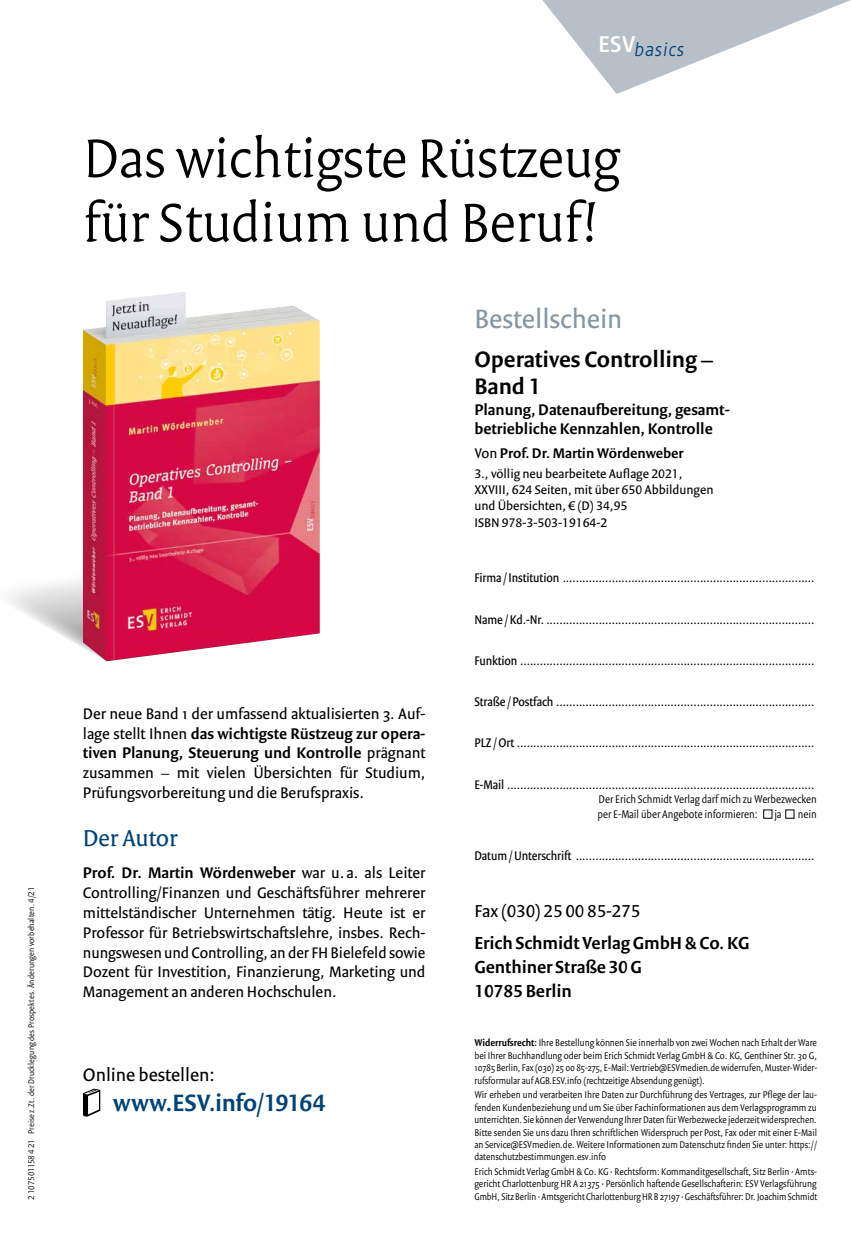
<style>
.page{position:relative;width:851px;height:1234px;background:#fff}
.page>*{position:absolute;margin:0;border:0;box-sizing:border-box;transform-origin:0 0}
.t1{font:300 58.5px/64.3px "Versa Pro";letter-spacing:-.005em;color:#000}
.t2{font:28.5px "Versa Sans Pro";color:#8497a5}
.t3{font:600 25.5px "Versa Sans Pro";letter-spacing:-.005em;color:#004377}
.t4{font:24.75px "Versa Pro";letter-spacing:-.005em;color:#004377}
.t5{font:600 24px/26.4px "Versa Sans Pro";color:#000}
.t6{font:19.5px "Versa Sans Pro";color:#000}
.t7{font:300 19.5px "Cast";color:#004377}
.t8{font:600 18.75px/24px "Versa Sans Pro";color:#000}
.t9{font:18.75px "Versa Sans Pro";color:#000}
.t10{font:16.5px/19.8px "Versa Sans Pro";color:#000;text-align:justify}
.t11{font:600 16.5px/18.1px "Versa Sans Pro";color:#000}
.t12{font:600 15px "Versa Sans Pro";color:#000}
.t13{font:13.5px "Versa Sans Con Pro";letter-spacing:-.005em;color:#000}
.t14{font:13.5px/16.2px "Versa Sans Pro";color:#000}
.t15{font:300 12px/15px "Versa Sans Con Pro";color:#000}
.t16{font:300 10.5px/12.5px "Versa Sans Con Pro";color:#000;text-align:justify}
.t17{font:300 9px "Versa Sans Con Pro";letter-spacing:.02em;color:#000}
.s1{font-weight:600}
.s2{font-weight:400}
</style>
<div class="page">
<svg style="left:542px;top:0;width:308px;height:94px"></svg>
<svg style="left:10px;top:576px;width:73px;height:71px"></svg>
<img style="left:83px;top:292px;width:237px;height:369px">
<div style="left:763px;top:809px;width:9px;height:9px;border:1px solid #000"></div>
<svg style="left:83px;top:1088px;width:17px;height:28px"></svg>
<p class="t17" style="left:26px;top:1199px;width:314px;rotate:-90deg">2 107501158 4 21 Preise z. Zt. der Drucklegung des Prospektes. Änderungen vorbehalten. 4/21</p>
<h3 class="t7" style="left:598px;top:39px;width:90px"><sup>ESV</sup>basics</h3>
<h1 class="t1" style="left:83px;top:125px;width:538px">Das wichtigste Rüstzeug für Studium und Beruf!</h1>
<p class="t10" style="left:83px;top:703px;width:344px">Der neue Band 1 der umfassend aktualisierten 3. Auf&shy;lage stellt Ihnen <span class="s1">das wichtigste Rüstzeug zur opera&shy;tiven Planung, Steuerung und Kontrolle</span> prägnant zusammen – mit vielen Übersichten für Studium, Prüfungsvorbereitung und die Berufspraxis.</p>
<h3 class="t4" style="left:83px;top:822px;width:96px">Der Autor</h3>
<p class="t10" style="left:83px;top:862px;width:344px"><span class="s1">Prof. Dr. Martin Wördenweber</span> war u. a. als Leiter Controlling/Finanzen und Geschäftsführer mehrerer mittelständischer Unternehmen tätig. Heute ist er Professor für Betriebswirtschaftslehre, insbes. Rech&shy;nungswesen und Controlling, an der FH Bielefeld sowie Dozent für Investition, Finanzierung, Marketing und Management an anderen Hochschulen.</p>
<h3 class="t6" style="left:83px;top:1062px;width:133px">Online bestellen:</h3>
<h3 class="t3" style="left:113px;top:1086px;width:214px">www.ESV.info/19164</h3>
<h2 class="t2" style="left:474px;top:302px;width:149px">Bestellschein</h2>
<h3 class="t5" style="left:474px;top:346px;width:240px">Operatives Controlling –<br>Band 1</h3>
<h3 class="t11" style="left:474px;top:401px;width:257px">Planung, Datenaufbereitung, gesamt&shy;betriebliche Kennzahlen, Kontrolle</h3>
<h3 class="t12" style="left:474px;top:444px;width:211px"><span class="s2">Von</span> Prof. Dr. Martin Wördenweber</h3>
<p class="t14" style="left:474px;top:465px;width:240px">3., völlig neu bearbeitete Auflage 2021, XXVIII, 624 Seiten, mit über 650 Abbildungen und Übersichten, € (D) 34,95<br>ISBN 978-3-503-19164-2</p>
<p class="t13" style="left:474px;top:569px;width:341px">Firma /Institution .............................................................................</p>
<p class="t13" style="left:474px;top:611px;width:341px">Name /Kd.-Nr. ..................................................................................</p>
<p class="t13" style="left:474px;top:652px;width:341px">Funktion ..........................................................................................</p>
<p class="t13" style="left:474px;top:693px;width:341px">Straße /Postfach ...............................................................................</p>
<p class="t13" style="left:474px;top:735px;width:341px">PLZ /Ort ...........................................................................................</p>
<p class="t13" style="left:474px;top:776px;width:341px">E-Mail ..............................................................................................</p>
<p class="t15" style="left:597px;top:791px;width:220px">Der Erich Schmidt Verlag darf mich zu Werbezwecken per E-Mail über Angebote informieren:</p>
<p class="t15" style="left:774px;top:806px;width:9px">ja</p>
<p class="t15" style="left:797px;top:806px;width:20px">nein</p>
<p class="t13" style="left:474px;top:847px;width:341px">Datum/Unterschrift .........................................................................</p>
<h3 class="t9" style="left:474px;top:899px;width:167px">Fax (030) 25 00 85-275</h3>
<h3 class="t8" style="left:474px;top:930px;width:276px">Erich Schmidt Verlag GmbH &amp; Co. KG<br>Genthiner Straße 30G<br>10785 Berlin</h3>
<p class="t16" style="left:474px;top:1036px;width:344px"><span class="s1">Widerrufsrecht:</span> Ihre Bestellung können Sie innerhalb von zwei Wochen nach Erhalt der Ware bei Ihrer Buchhandlung oder beim Erich Schmidt Verlag GmbH &amp; Co. KG, Genthiner Str. 30 G, 10785 Berlin, Fax (030) 25 00 85-275, E-Mail: Vertrieb@ESVmedien.de widerrufen, Muster-Wider&shy;rufsformular auf AGB.ESV.info (rechtzeitige Absendung genügt).</p>
<p class="t16" style="left:474px;top:1088px;width:344px">Wir erheben und verarbeiten Ihre Daten zur Durchführung des Vertrages, zur Pflege der lau&shy;fenden Kundenbeziehung und um Sie über Fachinformationen aus dem Verlagsprogramm zu unterrichten. Sie können der Verwendung Ihrer Daten für Werbezwecke jederzeit widersprechen.<br>Bitte senden Sie uns dazu Ihren schriftlichen Widerspruch per Post, Fax oder mit einer E-Mail an Service@ESVmedien.de. Weitere Informationen zum Datenschutz finden Sie unter: https:// datenschutzbestimmungen.esv.info</p>
<p class="t16" style="left:474px;top:1165px;width:344px">Erich Schmidt Verlag GmbH &amp; Co. KG • Rechtsform: Kommanditgesellschaft, Sitz Berlin • Amts&shy;gericht Charlottenburg HR A 21375 • Persönlich haftende Gesellschafterin: ESV Verlagsführung GmbH, Sitz Berlin • Amtsgericht Charlottenburg HR B 27197 • Geschäftsführer: Dr. Joachim Schmidt</p>
</div>
